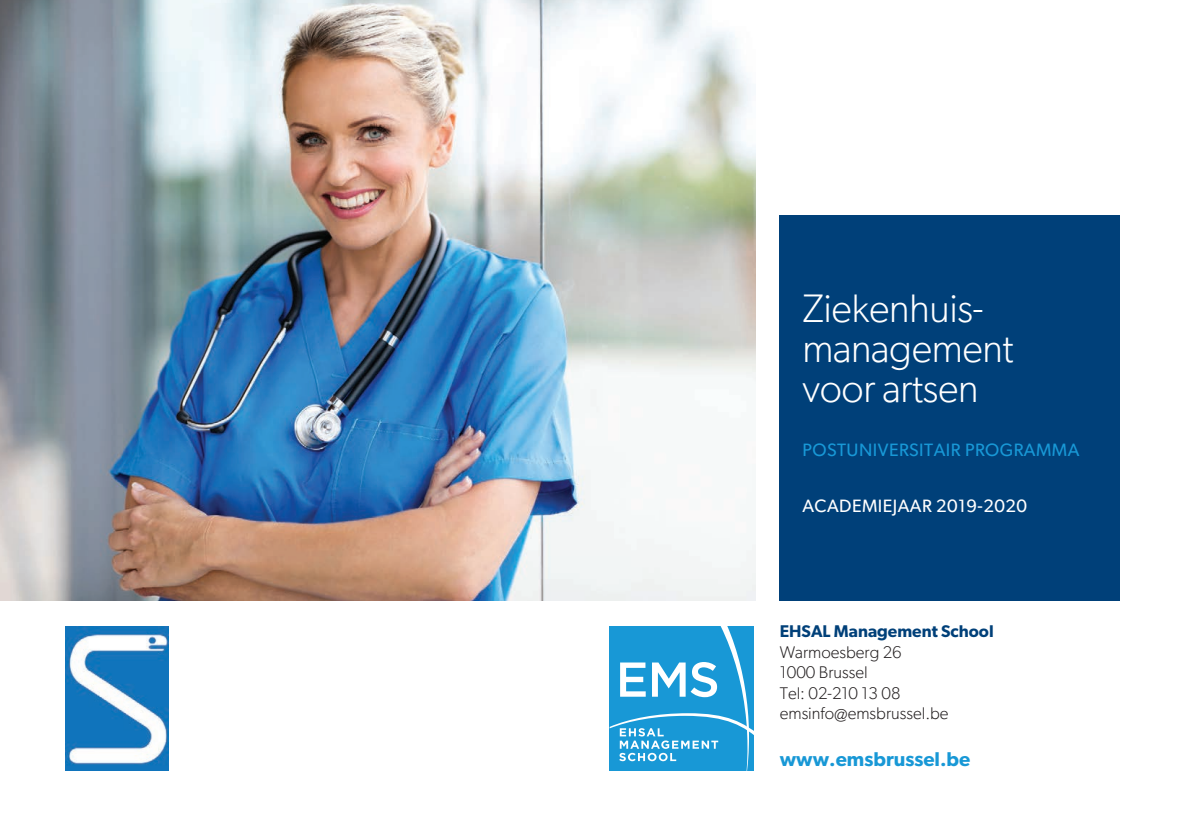
<style>
.page{position:relative;width:1187px;height:838px;background:#fff}
.page>*{position:absolute;margin:0;border:0;box-sizing:border-box;transform-origin:0 0}
.t1{font:300 40px/40px "Gibson";letter-spacing:-.01em;color:#fff}
.t2{font:600 20px "Gibson";color:#1898d6}
.t3{font:18px "Gibson";letter-spacing:.025em;color:#1898d6}
.t4{font:18px "Gibson";letter-spacing:.025em;color:#fff}
.t5{font:300 17px/20.4px "Gibson";color:#231f20}
.t6{font:600 17px "Gibson";color:#004079}
</style>
<div class="page">
<div style="left:779px;top:215px;width:340px;height:385px;background:#004079"></div>
<img style="left:0;top:0;width:755px;height:600px">
<img style="left:65px;top:626px;width:104px;height:144px">
<svg style="left:609px;top:626px;width:145px;height:144px"></svg>
<h1 class="t1" style="left:802px;top:287px;width:213px">Ziekenhuis&shy;management voor artsen</h1>
<p class="t3" style="left:802px;top:439px;width:278px">POSTUNIVERSITAIR PROGRAMMA</p>
<p class="t4" style="left:802px;top:495px;width:226px">ACADEMIEJAAR 2019-2020</p>
<p class="t6" style="left:779px;top:621px;width:215px">EHSAL Management School</p>
<p class="t5" style="left:779px;top:641px;width:170px">Warmoesberg 26<br>1000 Brussel<br>Tel: 02-210 13 08 emsinfo@emsbrussel.be</p>
<p class="t2" style="left:779px;top:747px;width:192px">www.emsbrussel.be</p>
</div>
